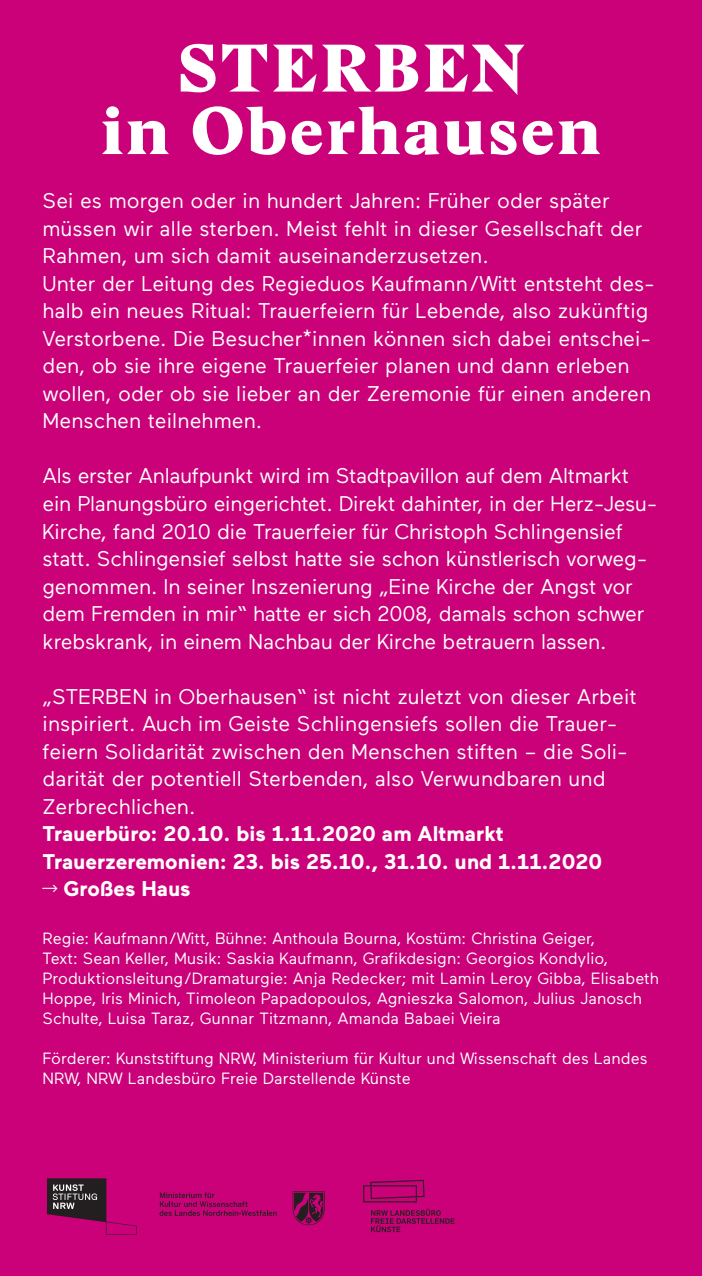
<style>
.page{position:relative;width:702px;height:1276px;background:#ca0178}
.page>*{position:absolute;margin:0;border:0;box-sizing:border-box;transform-origin:0 0}
.t1{font:66px/62.5px "Stanley Poster";letter-spacing:.02em;color:#fff;text-align:center;scale:1.08 1}
.t2{font:21.25px/27.5px "Maax";color:#fff}
.t3{font:700 21.25px/27.5px "Maax";color:#fff}
.t4{font:16.25px/20px "Maax";color:#fff}
.s1{font-family:"Stanley Poster";font-weight:400}
</style>
<div class="page">
<svg style="left:293px;top:1191px;width:32px;height:34px"></svg>
<svg style="left:159px;top:1192px;width:117px;height:24px"></svg>
<svg style="left:47px;top:1178px;width:89px;height:56px"></svg>
<svg style="left:371px;top:1208px;width:83px;height:24px"></svg>
<svg style="left:363px;top:1179px;width:61px;height:23px"></svg>
<h1 class="t1" style="left:101px;top:37px;width:465px">STERBEN<br>in Oberhausen</h1>
<p class="t2" style="left:43px;top:188px;width:614px">Sei es morgen oder in hundert Jahren: Früher oder später müssen wir alle sterben. Meist fehlt in dieser Gesellschaft der Rahmen, um sich damit auseinanderzusetzen.<br>Unter der Leitung des Regieduos Kaufmann/Witt entsteht des&shy;halb ein neues Ritual: Trauerfeiern für Lebende, also zukünftig Verstorbene. Die Besucher*innen können sich dabei entschei&shy;den, ob sie ihre eigene Trauerfeier planen und dann erleben wollen, oder ob sie lieber an der Zeremonie für einen anderen Menschen teilnehmen.</p>
<p class="t2" style="left:43px;top:463px;width:616px">Als erster Anlaufpunkt wird im Stadtpavillon auf dem Altmarkt ein Planungsbüro eingerichtet. Direkt dahinter, in der Herz-Jesu-Kirche, fand 2010 die Trauerfeier für Christoph Schlingensief statt. Schlingensief selbst hatte sie schon künstlerisch vorweg&shy;genommen. In seiner Inszenierung „Eine Kirche der Angst vor dem Fremden in mir“ hatte er sich 2008, damals schon schwer krebskrank, in einem Nachbau der Kirche betrauern lassen.</p>
<p class="t2" style="left:43px;top:683px;width:595px">„STERBEN in Oberhausen“ ist nicht zuletzt von dieser Arbeit inspiriert. Auch im Geiste Schlingensiefs sollen die Trauer&shy;feiern Solidarität zwischen den Menschen stiften – die Soli&shy;darität der potentiell Sterbenden, also Verwundbaren und Zerbrechlichen.</p>
<p class="t3" style="left:43px;top:820px;width:561px">Trauerbüro: 20.10. bis 1.11.2020 am Altmarkt<br>Trauerzeremonien: 23. bis 25.10., 31.10. und 1.11.2020</p>
<p class="t3" style="left:43px;top:875px;width:149px"><span class="s1">→</span> Großes Haus</p>
<p class="t4" style="left:43px;top:928px;width:617px">Regie: Kaufmann/Witt, Bühne: Anthoula Bourna, Kostüm: Christina Geiger,<br>Text: Sean Keller, Musik: Saskia Kaufmann, Grafikdesign: Georgios Kondylio, Produktionsleitung/Dramaturgie: Anja Redecker; mit Lamin Leroy Gibba, Elisabeth Hoppe, Iris Minich, Timoleon Papadopoulos, Agnieszka Salomon, Julius Janosch Schulte, Luisa Taraz, Gunnar Titzmann, Amanda Babaei Vieira</p>
<p class="t4" style="left:43px;top:1048px;width:606px">Förderer: Kunststiftung NRW, Ministerium für Kultur und Wissenschaft des Landes<br>NRW, NRW Landesbüro Freie Darstellende Künste</p>
</div>
